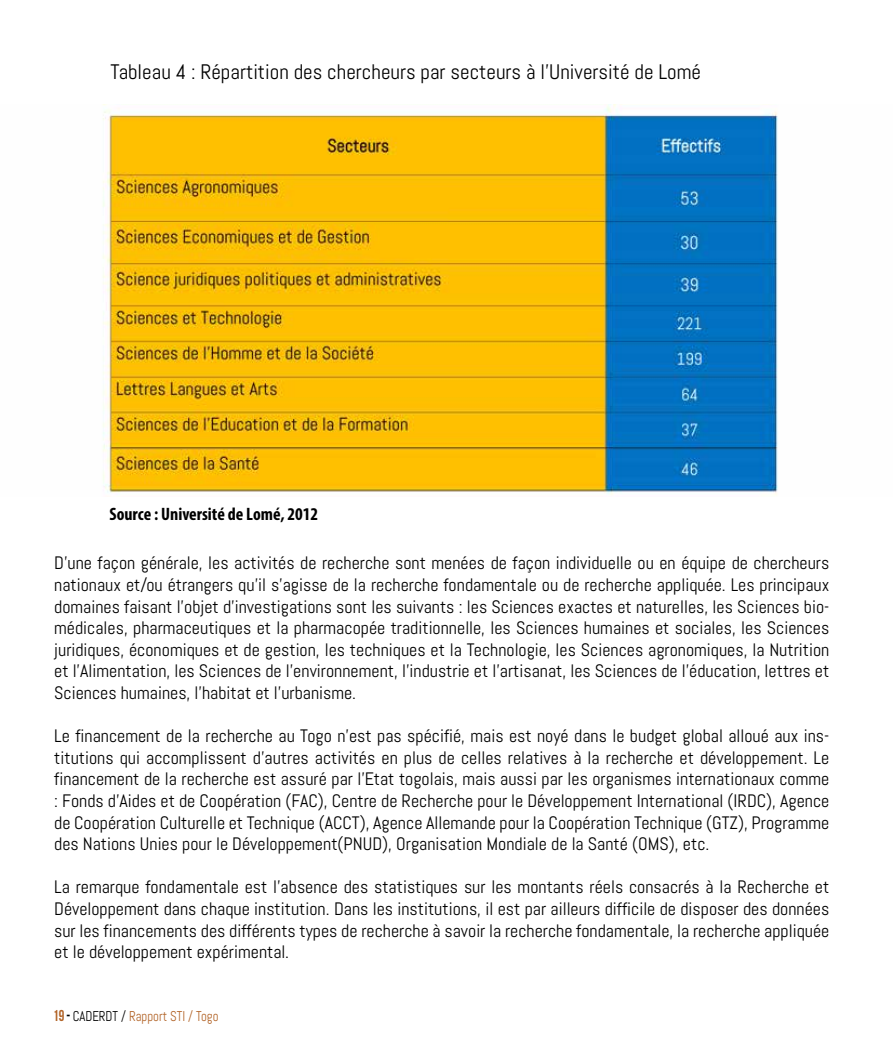
<style>
.page{position:relative;width:893px;height:1063px;background:#fff}
.page>*{position:absolute;margin:0;border:0;box-sizing:border-box;transform-origin:0 0}
.t1{font:21px "Abel";color:#000}
.t2{font:18px/21.6px "Abel";color:#000;text-align:justify}
.t3{font:700 condensed 18px "Myriad Pro";color:#000}
.t4{font:14.1px "Abel";color:#b26428;scale:.9 1}
.s1{font-family:"Bebas Neue";font-size:15.75px}
.s2{font-family:"Bebas Neue";font-size:15.75px;color:#000}
.s3{color:#000}
</style>
<div class="page">
<img style="left:103px;top:105px;width:675px;height:391px">
<p class="t1" style="left:111px;top:58px;width:592px">Tableau 4 : Répartition des chercheurs par secteurs à l’Université de Lomé</p>
<p class="t3" style="left:109px;top:503px;width:210px">Source : Université de Lomé, 2012</p>
<p class="t2" style="left:54px;top:552px;width:777px">D’une façon générale, les activités de recherche sont menées de façon individuelle ou en équipe de chercheurs nationaux et/ou étrangers qu’il s’agisse de la recherche fondamentale ou de recherche appliquée. Les principaux domaines faisant l’objet d’investigations sont les suivants : les Sciences exactes et naturelles, les Sciences bio&shy;médicales, pharmaceutiques et la pharmacopée traditionnelle, les Sciences humaines et sociales, les Sciences juridiques, économiques et de gestion, les techniques et la Technologie, les Sciences agronomiques, la Nutrition et l’Alimentation, les Sciences de l’environnement, l’industrie et l’artisanat, les Sciences de l’éducation, lettres et Sciences humaines, l’habitat et l’urbanisme.</p>
<p class="t2" style="left:54px;top:725px;width:777px">Le financement de la recherche au Togo n’est pas spécifié, mais est noyé dans le budget global alloué aux ins&shy;titutions qui accomplissent d’autres activités en plus de celles relatives à la recherche et développement. Le financement de la recherche est assuré par l’Etat togolais, mais aussi par les organismes internationaux comme : Fonds d’Aides et de Coopération (FAC), Centre de Recherche pour le Développement International (IRDC), Agence de Coopération Culturelle et Technique (ACCT), Agence Allemande pour la Coopération Technique (GTZ), Programme des Nations Unies pour le Développement(PNUD), Organisation Mondiale de la Santé (OMS), etc.</p>
<p class="t2" style="left:54px;top:876px;width:777px">La remarque fondamentale est l’absence des statistiques sur les montants réels consacrés à la Recherche et Développement dans chaque institution. Dans les institutions, il est par ailleurs difficile de disposer des données sur les financements des différents types de recherche à savoir la recherche fondamentale, la recherche appliquée et le développement expérimental.</p>
<p class="t4" style="left:53px;top:1007px;width:185px"><span class="s1">19</span> <span class="s2">-</span> <span class="s3">CADERDT /</span> Rapport STI / Togo</p>
</div>
